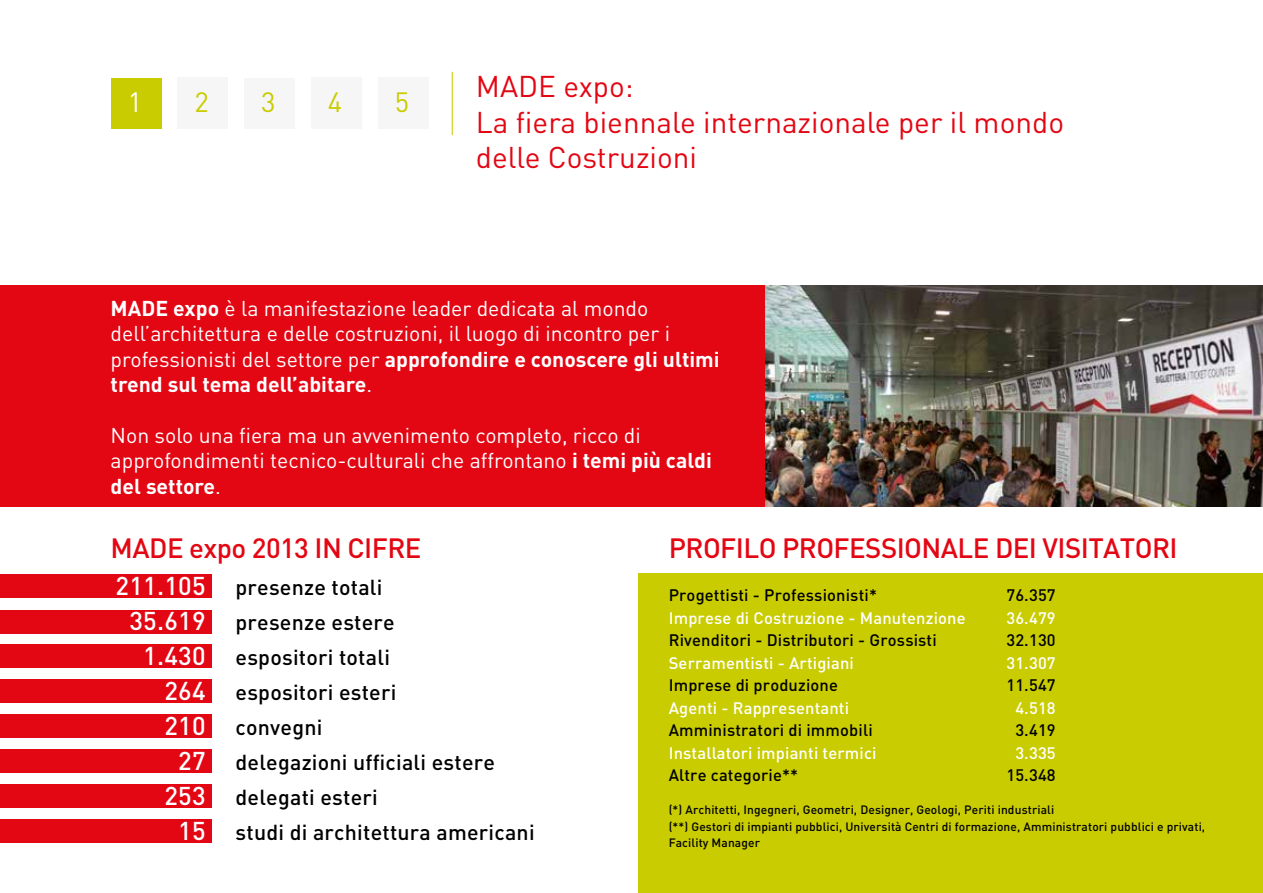
<style>
.page{position:relative;width:1263px;height:893px;background:#fff}
.page>*{position:absolute;margin:0;border:0;box-sizing:border-box;transform-origin:0 0}
.t1{font:29.7px/35.7px "DIN Pro";color:#e30613}
.t2{font:500 27.6px "DIN Pro";letter-spacing:-.02em;color:#e30613}
.t3{font:27.6px "DIN Pro";color:#c9cc00}
.t4{font:27.6px "DIN Pro";color:#fff}
.t5{font:500 21.45px "DIN Pro";letter-spacing:.01em;color:#000}
.t6{font:21.15px/25.5px "DIN Pro";color:#fff}
.t7{font:500 16.5px "DIN Pro";letter-spacing:.01em;color:#000}
.t8{font:500 16.5px "DIN Pro";letter-spacing:.01em;color:#fff}
.t9{font:500 12px/16.5px "DIN Pro";letter-spacing:.01em;color:#000}
.s1{font-weight:700}
.s2{font-size:25.5px;color:#fff}
</style>
<div class="page">
<div style="left:639px;top:574px;width:624px;height:319px;background:#c9cc00"></div>
<div style="left:0;top:574px;width:211px;height:24px;background:#e30613"></div>
<div style="left:0;top:644px;width:211px;height:24px;background:#e30613"></div>
<div style="left:0;top:679px;width:211px;height:24px;background:#e30613"></div>
<div style="left:0;top:784px;width:211px;height:24px;background:#e30613"></div>
<div style="left:0;top:610px;width:211px;height:23px;background:#e30613"></div>
<div style="left:0;top:714px;width:211px;height:24px;background:#e30613"></div>
<div style="left:0;top:749px;width:211px;height:24px;background:#e30613"></div>
<div style="left:0;top:819px;width:211px;height:24px;background:#e30613"></div>
<div style="left:0;top:286px;width:1263px;height:221px;background:#e30613"></div>
<div style="left:111px;top:78px;width:51px;height:51px;background:#c9cc00"></div>
<div style="left:244px;top:78px;width:51px;height:51px;background:#f6f6f6"></div>
<div style="left:177px;top:78px;width:51px;height:51px;background:#f6f6f6"></div>
<div style="left:311px;top:78px;width:51px;height:51px;background:#f6f6f6"></div>
<div style="left:378px;top:78px;width:51px;height:51px;background:#f6f6f6"></div>
<hr style="left:452px;top:72px;width:1px;height:63px;background:#c9cc00">
<img style="left:765px;top:286px;width:498px;height:221px">
<h2 class="t4" style="left:128px;top:83px;width:16px">1</h2>
<h2 class="t3" style="left:194px;top:83px;width:16px">2</h2>
<h2 class="t3" style="left:261px;top:83px;width:16px">3</h2>
<h2 class="t3" style="left:328px;top:83px;width:16px">4</h2>
<h2 class="t3" style="left:395px;top:83px;width:16px">5</h2>
<h1 class="t1" style="left:476px;top:67px;width:590px">MADE expo:<br>La fiera biennale internazionale per il mondo delle Costruzioni</h1>
<p class="t6" style="left:111px;top:294px;width:610px"><span class="s1">MADE expo</span> è la manifestazione leader dedicata al mondo dell’architettura e delle costruzioni, il luogo di incontro per i professionisti del settore per <span class="s1">approfondire e conoscere gli ultimi trend sul tema dell’abitare</span>.</p>
<p class="t6" style="left:111px;top:422px;width:603px">Non solo una fiera ma un avvenimento completo, ricco di approfondimenti tecnico-culturali che affrontano <span class="s1">i temi più caldi del settore</span>.</p>
<h2 class="t2" style="left:111px;top:529px;width:312px">MADE expo 2013 IN CIFRE</h2>
<h2 class="t2" style="left:669px;top:529px;width:510px">PROFILO PROFESSIONALE DEI VISITATORI</h2>
<p class="t5" style="left:116px;top:572px;width:268px"><span class="s2">211.105</span> presenze totali</p>
<p class="t5" style="left:129px;top:607px;width:267px"><span class="s2">35.619</span> presenze estere</p>
<p class="t5" style="left:143px;top:642px;width:248px"><span class="s2">1.430</span> espositori totali</p>
<p class="t5" style="left:164px;top:677px;width:233px"><span class="s2">264</span> espositori esteri</p>
<p class="t5" style="left:164px;top:712px;width:160px"><span class="s2">210</span> convegni</p>
<p class="t5" style="left:178px;top:747px;width:318px"><span class="s2">27</span> delegazioni ufficiali estere</p>
<p class="t5" style="left:164px;top:782px;width:215px"><span class="s2">253</span> delegati esteri</p>
<p class="t5" style="left:178px;top:817px;width:358px"><span class="s2">15</span> studi di architettura americani</p>
<p class="t7" style="left:669px;top:584px;width:210px">Progettisti - Professionisti*</p>
<p class="t7" style="left:1006px;top:584px;width:51px">76.357</p>
<p class="t8" style="left:669px;top:606px;width:298px">Imprese di Costruzione - Manutenzione</p>
<p class="t8" style="left:1006px;top:606px;width:51px">36.479</p>
<p class="t7" style="left:669px;top:629px;width:270px">Rivenditori - Distributori - Grossisti</p>
<p class="t7" style="left:1006px;top:629px;width:51px">32.130</p>
<p class="t8" style="left:669px;top:651px;width:187px">Serramentisti - Artigiani</p>
<p class="t8" style="left:1006px;top:651px;width:51px">31.307</p>
<p class="t7" style="left:669px;top:674px;width:171px">Imprese di produzione</p>
<p class="t7" style="left:1006px;top:674px;width:51px">11.547</p>
<p class="t8" style="left:669px;top:697px;width:182px">Agenti - Rappresentanti</p>
<p class="t8" style="left:1015px;top:697px;width:42px">4.518</p>
<p class="t7" style="left:669px;top:719px;width:205px">Amministratori di immobili</p>
<p class="t7" style="left:1015px;top:719px;width:42px">3.419</p>
<p class="t8" style="left:669px;top:742px;width:209px">Installatori impianti termici</p>
<p class="t8" style="left:1015px;top:742px;width:42px">3.335</p>
<p class="t7" style="left:669px;top:764px;width:131px">Altre categorie**</p>
<p class="t7" style="left:1006px;top:764px;width:51px">15.348</p>
<p class="t9" style="left:669px;top:801px;width:538px">(*) Architetti, Ingegneri, Geometri, Designer, Geologi, Periti industriali<br>(**) Gestori di impianti pubblici, Università Centri di formazione, Amministratori pubblici e privati,<br>Facility Manager</p>
</div>
